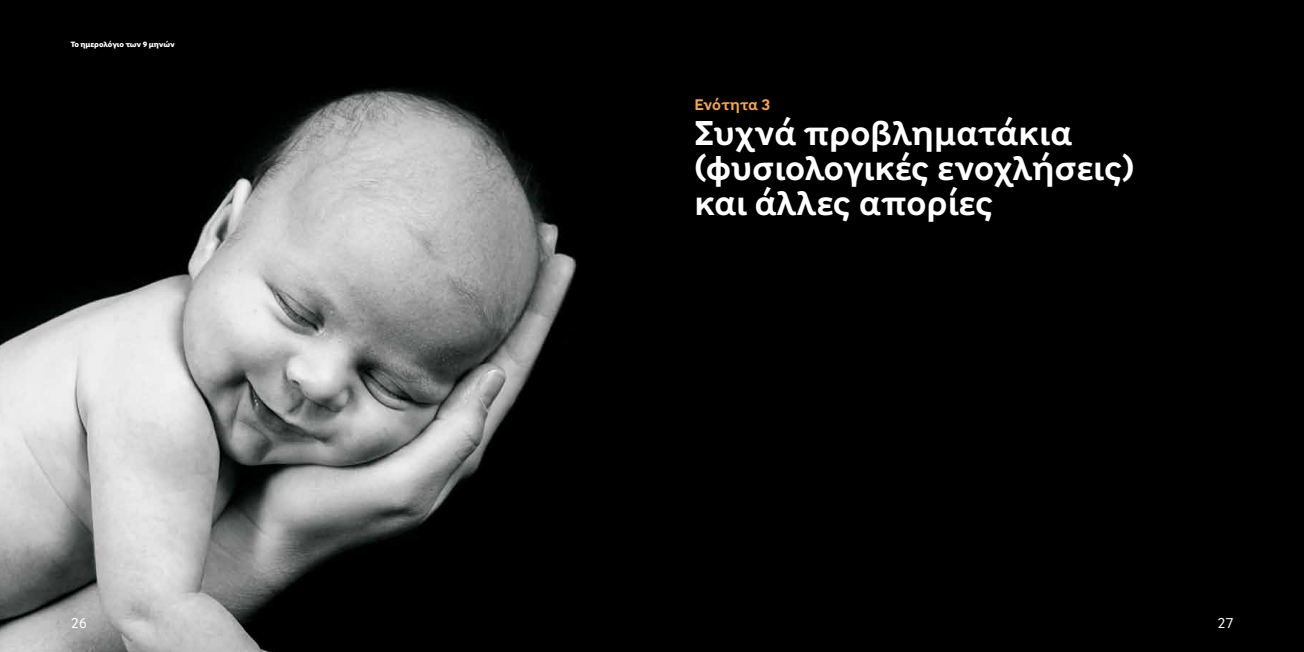
<style>
.page{position:relative;width:1304px;height:652px;background:#fff}
.page>*{position:absolute;margin:0;border:0;box-sizing:border-box;transform-origin:0 0}
.t1{font:700 36px/35px "Inter Face Greek";color:#fff}
.t2{font:700 16px "Inter Face Greek";letter-spacing:-.015em;color:#f5a748}
.t3{font:15px "Inter Face Greek";color:#fff}
.t4{font:8px "Inter Face Greek X Bold";letter-spacing:-.005em;color:#fff}
</style>
<div class="page">
<img style="left:0;top:0;width:1304px;height:652px">
<p class="t4" style="left:71px;top:39px;width:105px">Το ημερολόγιο των 9 μηνών</p>
<p class="t2" style="left:694px;top:95px;width:77px">Ενότητα 3</p>
<p class="t1" style="left:694px;top:115px;width:441px">Συχνά προβληματάκια (φυσιολογικές ενοχλήσεις) και άλλες απορίες</p>
<p class="t3" style="left:71px;top:614px;width:18px">26</p>
<p class="t3" style="left:1217px;top:614px;width:18px">27</p>
</div>
